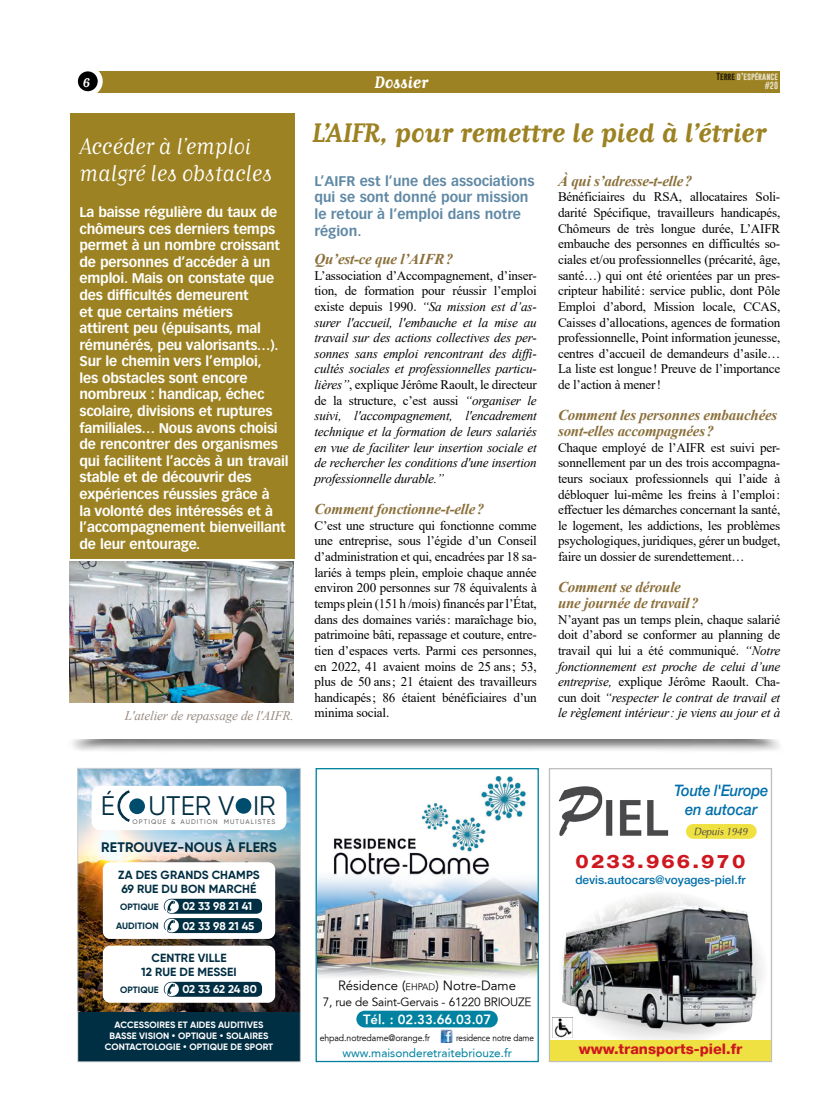
<style>
.page{position:relative;width:833px;height:1117px;background:#fff}
.page>*{position:absolute;margin:0;border:0;box-sizing:border-box;transform-origin:0 0}
.t1{font:26.88px "Gilroy";color:#002e43}
.ART_Titre{font:700 26.25px "Matrix II Script OT";color:#9c8222}
.t2{font:22.5px/27px "Matrix II Script OT";color:#fff}
.t3{font:800 18.38px "Helvetica Neue";letter-spacing:.1em;color:#ce171e;scale:1.15 1}
.t4{font:700 16.25px "Matrix II Script OT";color:#fff}
.t5{font:italic 500 15.75px/19.8px "Helvetica Neue";letter-spacing:-.02em;color:#006fab;text-align:center;scale:.93 1}
.ART_Question{font:italic 700 15px/15.6px "Times New Roman";letter-spacing:-.015em;color:#8b703b}
.t6{font:800 14.5px "Helvetica Neue";color:#ce171e}
.t7{font:700 13.88px "Gilroy";letter-spacing:.01em;color:#002e43}
.t8{font:700 13.75px/16.6px "Vectora LT Pro";letter-spacing:-.015em;color:#fff}
.ART_Chapo{font:700 13.75px/16.6px "Vectora LT Pro";color:#6089a5}
.ART_Texte{font:13.12px/15.6px "Times New Roman";letter-spacing:-.015em;color:#000;text-align:justify}
.ART_Texte-2{font:italic 13.12px/15.6px "Times New Roman";letter-spacing:-.015em;color:#000;text-align:justify}
.PH_Legende_NEUTRE{font:italic 13.12px "Times New Roman";letter-spacing:-.01em;color:#978b82}
.t9{font:300 13.12px "Avenir 45";color:#000}
.t10{font:800 13.12px "Avenir";color:#fff}
.t11{font:700 12.5px "Matrix II Script OT";color:#fff}
.t12{font:700 11.75px/14.1px "Gilroy";letter-spacing:.01em;color:#002e43}
.t13{font:300 11.75px "Avenir 45";letter-spacing:-.02em;color:#000}
.t14{font:500 11.75px "Helvetica Neue";color:#006fab}
.t15{font:11.75px "Avenir";color:#0182a0}
.t16{font:700 11.25px "Gilroy";letter-spacing:-.015em;color:#fff}
.t17{font:italic 10.5px "Optima";color:#414042;scale:.92 1}
.t18{font:700 9.12px/11px "Gilroy";letter-spacing:.01em;color:#fff;text-align:center}
.t19{font:300 9.12px "Avenir 45";letter-spacing:-.01em;color:#000;scale:.95 1}
.t20{font:700 9.12px "Gilroy";letter-spacing:.01em;color:#002e43}
.t21{font:300 9.12px "Avenir 45";letter-spacing:-.01em;color:#000;scale:.9 1}
.t22{font:700 7.5px/9px "Gobold";color:#fff;text-align:right}
.t23{font:500 6.62px "Gilroy";letter-spacing:.155em;color:#6d6e71}
.s1{color:#000}
.s2{font-style:normal}
.s3{font-style:italic}
.s4{font-style:inherit}
.s5{font-size:9.12px}
</style>
<div class="page">
<div style="left:88px;top:71px;width:692px;height:21px;background:#9c8222"></div>
<div style="left:66px;top:696px;width:719px;height:57px;background:#000;opacity:.53"></div>
<div style="left:71px;top:684px;width:709px;height:54px;background:#fff"></div>
<svg style="left:75px;top:69px;width:25px;height:25px"></svg>
<div style="left:73px;top:66px;width:30px;height:30px;border:5px solid #fff;border-radius:50%"></div>
<div style="left:70px;top:113px;width:224px;height:445px;background:#9c8222"></div>
<div style="left:78px;top:768px;width:222px;height:293px;background:#002e43"></div>
<img style="left:79px;top:769px;width:220px;height:241px">
<div style="left:92px;top:785px;width:194px;height:44px;background:#fff;border-radius:8px"></div>
<div style="left:103px;top:862px;width:172px;height:76px;background:#fff;border-radius:7px"></div>
<div style="left:103px;top:945px;width:172px;height:57px;background:#fff;border-radius:7px"></div>
<div style="left:129px;top:798px;width:16px;height:15px;background:#004c6c;border-radius:50%"></div>
<svg style="left:118px;top:790px;width:11px;height:31px"></svg>
<div style="left:236px;top:797px;width:15px;height:16px;background:#004c6c;border-radius:50%"></div>
<svg style="left:164px;top:981px;width:98px;height:15px"></svg>
<svg style="left:164px;top:898px;width:98px;height:34px"></svg>
<div style="left:77px;top:767px;width:224px;height:294px;border:1px solid #d1d3d4"></div>
<div style="left:549px;top:767px;width:223px;height:294px;border:1px solid #bcbec0"></div>
<img style="left:559px;top:894px;width:204px;height:144px">
<img style="left:552px;top:1017px;width:20px;height:20px">
<img style="left:559px;top:786px;width:110px;height:50px">
<div style="left:686px;top:823px;width:70px;height:15px;background:#f0e143;border-radius:7px"></div>
<div style="left:550px;top:1039px;width:221px;height:21px;background:#f0e143"></div>
<div style="left:315px;top:767px;width:224px;height:294px;border:1px solid #0182a0"></div>
<img style="left:334px;top:776px;width:192px;height:91px">
<img style="left:317px;top:867px;width:220px;height:110px">
<div style="left:356px;top:1010px;width:142px;height:17px;background:#0182a0;border-radius:8px"></div>
<img style="left:440px;top:1029px;width:13px;height:12px">
<img style="left:70px;top:561px;width:224px;height:141px">
<p class="t11" style="left:83px;top:75px;width:9px">6</p>
<p class="t2" style="left:79px;top:132px;width:194px">Accéder à l’emploi malgré les obstacles</p>
<p class="t8" style="left:79px;top:204px;width:211px">La baisse régulière du taux de chômeurs ces derniers temps permet à un nombre croissant de personnes d’accéder à un emploi. Mais on constate que des difficultés demeurent<br>et que certains métiers<br>attirent peu (épuisants, mal rémunérés, peu valorisants…).<br>Sur le chemin vers l’emploi,<br>les obstacles sont encore nombreux : handicap, échec scolaire, divisions et ruptures familiales… Nous avons choisi de rencontrer des organismes qui facilitent l’accès à un travail stable et de découvrir des expériences réussies grâce à<br>la volonté des intéressés et à l’accompagnement bienveillant de leur entourage.</p>
<p class="PH_Legende_NEUTRE" style="left:125px;top:706px;width:170px">L'atelier de repassage de l'AIFR.</p>
<p class="t4" style="left:374px;top:72px;width:56px">Dossier</p>
<p class="t22" style="left:716px;top:72px;width:63px"><span class="s1">Terre</span> d’espérance #20</p>
<p class="ART_Titre" style="left:312px;top:117px;width:456px">L’AIFR, pour remettre le pied à l’étrier</p>
<p class="ART_Chapo" style="left:314px;top:172px;width:221px">L’AIFR est l’une des associations qui se sont donné pour mission le retour à l’emploi dans notre région.</p>
<p class="ART_Question" style="left:314px;top:250px;width:140px">Qu’est-ce que l’AIFR?</p>
<p class="ART_Texte-2" style="left:314px;top:267px;width:224px"><span class="s2">L’association d’Accompagnement, d’inser&shy;tion, de formation pour réussir l’emploi existe depuis 1990.</span> “Sa mission est d’as&shy;surer l'accueil, l'embauche et la mise au travail sur des actions collectives des per&shy;sonnes sans emploi rencontrant des diffi&shy;cultés sociales et professionnelles particu&shy;lières”<span class="s2">, explique Jérôme Raoult, le directeur de la structure, c’est aussi</span> “organiser le suivi, l'accompagnement, l'encadrement technique et la formation de leurs salariés en vue de faciliter leur insertion sociale et de rechercher les conditions d'une insertion professionnelle durable.”</p>
<p class="ART_Question" style="left:314px;top:500px;width:171px">Comment fonctionne-t-elle?</p>
<p class="ART_Texte" style="left:314px;top:517px;width:224px">C’est une structure qui fonctionne comme une entreprise, sous l’égide d’un Conseil d’administration et qui, encadrées par 18 sa&shy;lariés à temps plein, emploie chaque année environ 200 personnes sur 78 équivalents à temps plein (151h /mois) financés par l’État, dans des domaines variés: maraîchage bio, patrimoine bâti, repassage et couture, entre&shy;tien d’espaces verts. Parmi ces personnes, en 2022, 41 avaient moins de 25 ans; 53, plus de 50 ans; 21 étaient des travailleurs handicapés; 86 étaient bénéficiaires d’un minima social.</p>
<p class="ART_Question" style="left:558px;top:172px;width:136px">À qui s’adresse-t-elle?</p>
<p class="ART_Texte" style="left:558px;top:189px;width:224px">Bénéficiaires du RSA, allocataires Soli&shy;darité Spécifique, travailleurs handicapés, Chômeurs de très longue durée, L’AIFR embauche des personnes en difficultés so&shy;ciales et/ou professionnelles (précarité, âge, santé…) qui ont été orientées par un pres&shy;cripteur habilité: service public, dont Pôle Emploi d’abord, Mission locale, CCAS, Caisses d’allocations, agences de formation professionnelle, Point information jeunesse, centres d’accueil de demandeurs d’asile… La liste est longue! Preuve de l’importance de l’action à mener!</p>
<p class="ART_Question" style="left:558px;top:407px;width:221px">Comment les personnes embauchées sont-elles accompagnées?</p>
<p class="ART_Texte" style="left:558px;top:439px;width:224px">Chaque employé de l’AIFR est suivi per&shy;sonnellement par un des trois accompagna&shy;teurs sociaux professionnels qui l’aide à débloquer lui-même les freins à l’emploi: effectuer les démarches concernant la santé, le logement, les addictions, les problèmes psychologiques, juridiques, gérer un budget, faire un dossier de surendettement…</p>
<p class="ART_Question" style="left:558px;top:579px;width:142px">Comment se déroule une journée de travail?</p>
<p class="ART_Texte" style="left:558px;top:611px;width:224px">N’ayant pas un temps plein, chaque salarié doit d’abord se conformer au planning de travail qui lui a été communiqué. <span class="s3">“Notre fonctionnement est proche de celui d’une entreprise,</span> explique Jérôme Raoult. Cha&shy;cun doit <span class="s3">“respecter le contrat de travail et le règlement intérieur: je viens au jour et à</span></p>
<p class="t1" style="left:101px;top:789px;width:176px">É UTER V IR</p>
<p class="t23" style="left:133px;top:817px;width:144px">OPTIQUE &amp; AUDITION MUTUALISTES</p>
<p class="t7" style="left:101px;top:838px;width:177px">RETROUVEZ-NOUS À FLERS</p>
<p class="t12" style="left:118px;top:867px;width:143px">ZA DES GRANDS CHAMPS<br>69 RUE DU BON MARCHÉ</p>
<p class="t20" style="left:120px;top:900px;width:40px">OPTIQUE</p>
<p class="t20" style="left:116px;top:919px;width:44px">AUDITION</p>
<p class="t16" style="left:182px;top:899px;width:71px">02 33 98 21 41</p>
<p class="t16" style="left:182px;top:918px;width:74px">02 33 98 21 45</p>
<p class="t12" style="left:141px;top:950px;width:97px;text-align:center">CENTRE VILLE<br>12 RUE DE MESSEI</p>
<p class="t20" style="left:120px;top:983px;width:40px">OPTIQUE</p>
<p class="t16" style="left:182px;top:982px;width:76px">02 33 62 24 80</p>
<p class="t18" style="left:105px;top:1019px;width:170px">ACCESSOIRES ET AIDES AUDITIVES<br>BASSE VISION • OPTIQUE • SOLAIRES<br>CONTACTOLOGIE • OPTIQUE DE SPORT</p>
<p class="t9" style="left:338px;top:978px;width:179px">Résidence <span class="s4">(</span><span class="s5">ehpad</span><span class="s4">)</span> Notre-Dame</p>
<p class="t13" style="left:323px;top:995px;width:210px">7, rue de Saint-Gervais - 61220 BRIOUZE</p>
<p class="t10" style="left:363px;top:1011px;width:130px">Tél. : 02.33.66.03.07</p>
<p class="t19" style="left:320px;top:1031px;width:118px">ehpad.notredame@orange.fr</p>
<p class="t15" style="left:342px;top:1046px;width:171px">www.maisonderetraitebriouze.fr</p>
<p class="t21" style="left:456px;top:1031px;width:88px">residence notre dame</p>
<p class="t5" style="left:674px;top:779px;width:103px">Toute l'Europe en autocar</p>
<p class="t3" style="left:575px;top:850px;width:149px">0233.966.970</p>
<p class="t14" style="left:575px;top:872px;width:172px">devis.autocars@voyages-piel.fr</p>
<p class="t17" style="left:694px;top:825px;width:60px">Depuis 1949</p>
<p class="t6" style="left:579px;top:1039px;width:165px">www.transports-piel.fr</p>
</div>
